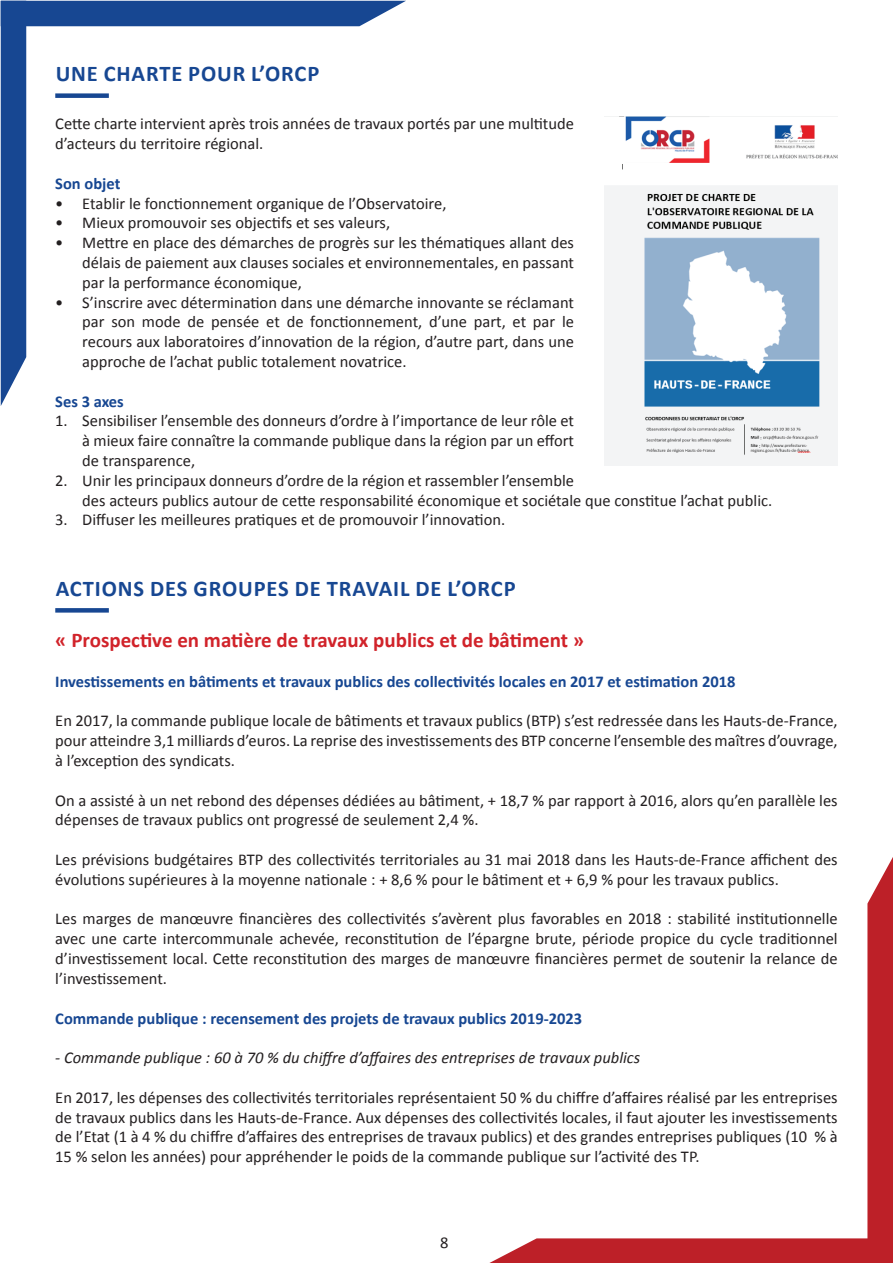
<style>
.page{position:relative;width:893px;height:1263px;background:#fff}
.page>*{position:absolute;margin:0;border:0;box-sizing:border-box;transform-origin:0 0}
.t1{font:700 22.5px "Calibri";letter-spacing:.04em;color:#174792}
.t2{font:700 21px "Calibri";color:#d1232a}
.t3{font:16.5px/19.8px "Calibri";color:#231f20;text-align:justify}
.t4{font:700 16.5px "Calibri";color:#174792}
.t5{font:italic 16.5px "Calibri";color:#231f20}
</style>
<div class="page">
<svg style="left:1px;top:1px;width:405px;height:405px"></svg>
<svg style="left:489px;top:857px;width:404px;height:406px"></svg>
<img style="left:605px;top:117px;width:233px;height:349px">
<div style="left:55px;top:93px;width:54px;height:5px;background:#174792"></div>
<div style="left:55px;top:608px;width:54px;height:5px;background:#174792"></div>
<h1 class="t1" style="left:56px;top:59px;width:62px">Une charte</h1>
<h1 class="t1" style="left:188px;top:59px;width:15px">pour</h1>
<h1 class="t1" style="left:251px;top:59px;width:70px">l’ORCP</h1>
<p class="t3" style="left:55px;top:114px;width:520px">Cette charte intervient après trois années de travaux portés par une multitude d’acteurs du territoire régional.</p>
<p class="t4" style="left:55px;top:173px;width:67px">Son objet</p>
<p class="t3" style="left:55px;top:193px;width:393px">• Etablir le fonctionnement organique de l’Observatoire,</p>
<p class="t3" style="left:55px;top:213px;width:336px">• Mieux promouvoir ses objectifs et ses valeurs,</p>
<p class="t3" style="left:82px;top:233px;width:493px;text-indent:-27px">• Mettre en place des démarches de progrès sur les thématiques allant des délais de paiement aux clauses sociales et environnementales, en passant par la performance économique,</p>
<p class="t3" style="left:82px;top:292px;width:493px;text-indent:-27px">• S’inscrire avec détermination dans une démarche innovante se réclamant par son mode de pensée et de fonctionnement, d’une part, et par le recours aux laboratoires d’innovation de la région, d’autre part, dans une approche de l’achat public totalement novatrice.</p>
<p class="t4" style="left:55px;top:390px;width:70px">Ses 3 axes</p>
<p class="t3" style="left:82px;top:411px;width:493px;text-indent:-27px">1. Sensibiliser l’ensemble des donneurs d’ordre à l’importance de leur rôle et à mieux faire connaître la commande publique dans la région par un effort de transparence,</p>
<p class="t3" style="left:82px;top:470px;width:691px;text-indent:-27px">2. Unir les principaux donneurs d’ordre de la région et rassembler l’ensemble<br>des acteurs publics autour de cette responsabilité économique et sociétale que constitue l’achat public.</p>
<p class="t3" style="left:55px;top:510px;width:451px">3. Diffuser les meilleures pratiques et de promouvoir l’innovation.</p>
<h1 class="t1" style="left:56px;top:574px;width:27px">Actio</h1>
<h1 class="t1" style="left:118px;top:574px;width:46px">ns des</h1>
<h1 class="t1" style="left:193px;top:574px;width:16px">gro</h1>
<h1 class="t1" style="left:238px;top:574px;width:28px">upes</h1>
<h1 class="t1" style="left:295px;top:574px;width:222px">de travail de l’ORCP</h1>
<p class="t2" style="left:55px;top:627px;width:530px">« Prospective en matière de travaux publics et de bâtiment »</p>
<p class="t4" style="left:55px;top:671px;width:682px">Investissements en bâtiments et travaux publics des collectivités locales en 2017 et estimation 2018</p>
<p class="t3" style="left:55px;top:711px;width:784px">En 2017, la commande publique locale de bâtiments et travaux publics (BTP) s’est redressée dans les Hauts-de-France, pour atteindre 3,1 milliards d’euros. La reprise des investissements des BTP concerne l’ensemble des maîtres d’ouvrage, à l’exception des syndicats.</p>
<p class="t3" style="left:55px;top:790px;width:784px">On a assisté à un net rebond des dépenses dédiées au bâtiment, + 18,7 % par rapport à 2016, alors qu’en parallèle les dépenses de travaux publics ont progressé de seulement 2,4 %.</p>
<p class="t3" style="left:55px;top:850px;width:784px">Les prévisions budgétaires BTP des collectivités territoriales au 31 mai 2018 dans les Hauts-de-France affichent des évolutions supérieures à la moyenne nationale : + 8,6 % pour le bâtiment et + 6,9 % pour les travaux publics.</p>
<p class="t3" style="left:55px;top:909px;width:784px">Les marges de manœuvre financières des collectivités s’avèrent plus favorables en 2018 : stabilité institutionnelle avec une carte intercommunale achevée, reconstitution de l’épargne brute, période propice du cycle traditionnel d’investissement local. Cette reconstitution des marges de manœuvre financières permet de soutenir la relance de l’investissement.</p>
<p class="t4" style="left:55px;top:1007px;width:528px">Commande publique : recensement des projets de travaux publics 2019-2023</p>
<p class="t5" style="left:55px;top:1046px;width:586px">- Commande publique : 60 à 70 % du chiffre d’affaires des entreprises de travaux publics</p>
<p class="t3" style="left:55px;top:1087px;width:784px">En 2017, les dépenses des collectivités territoriales représentaient 50 % du chiffre d’affaires réalisé par les entreprises de travaux publics dans les Hauts-de-France. Aux dépenses des collectivités locales, il faut ajouter les investissements de l’Etat (1 à 4 % du chiffre d’affaires des entreprises de travaux publics) et des grandes entreprises publiques (10 % à 15 % selon les années) pour appréhender le poids de la commande publique sur l’activité des TP.</p>
<p class="t3" style="left:440px;top:1233px;width:10px">8</p>
</div>
